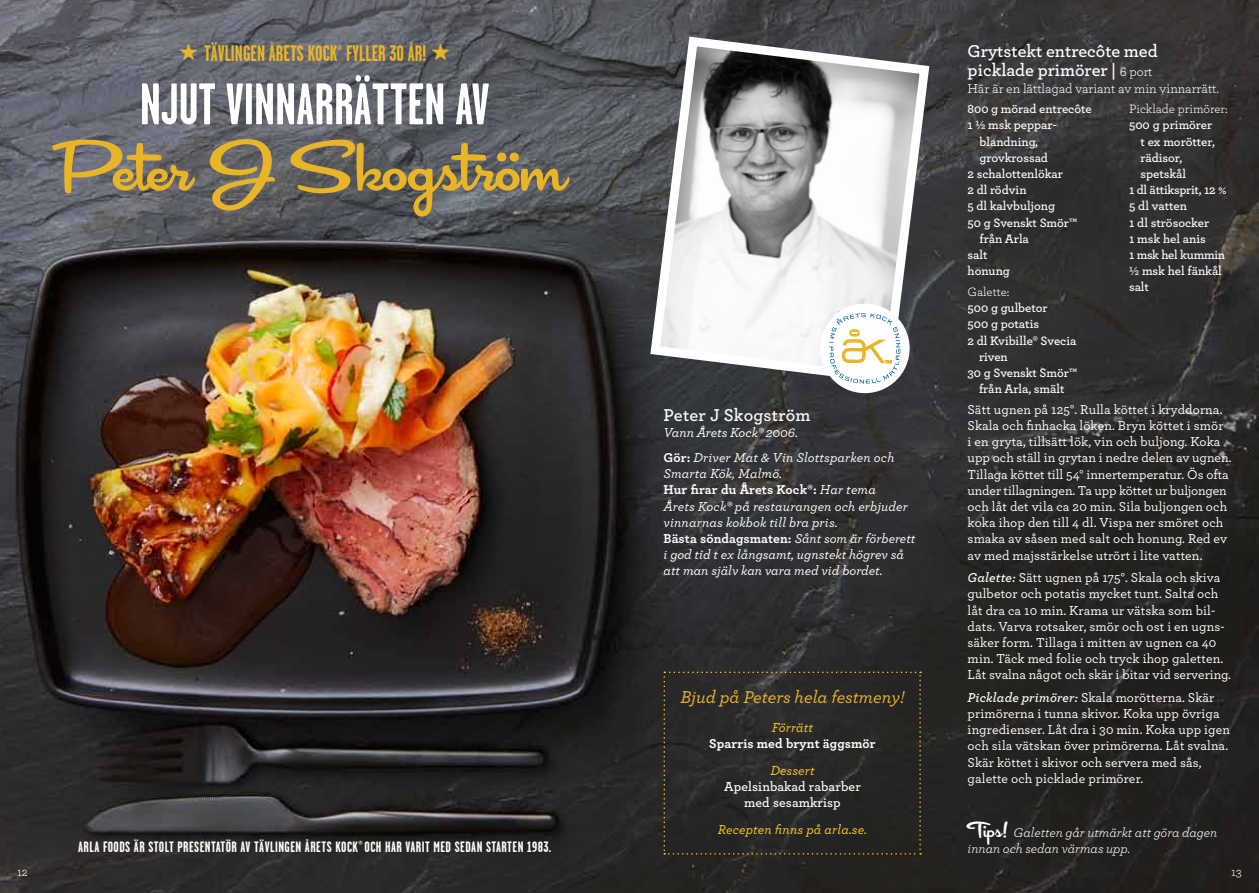
<style>
.page{position:relative;width:1259px;height:893px;background:#fff}
.page>*{position:absolute;margin:0;border:0;box-sizing:border-box;transform-origin:0 0}
.t1{font:75px "Cocktail Shaker";color:#e9b528}
.t2{font:700 58.5px "Garage Gothic";color:#fff;scale:.93 1}
.t3{font:700 22.5px "Garage Gothic";color:#e9b528;scale:.93 1}
.t4{font:600 18px/18.8px "Archer";color:#fff}
.t5{font:italic 500 18px "Archer";color:#e9b528}
.t6{font:700 15px "Garage Gothic";letter-spacing:.03em;color:#fff}
.t7{font:500 13.5px/16.2px "Archer";letter-spacing:.005em;color:#fff}
.t8{font:italic 500 13.5px/16.2px "Archer";letter-spacing:.005em;color:#fff}
.t9{font:italic 13.5px/16.2px "Archer";color:#fff}
.t10{font:13.5px "Archer";color:#fff}
.t11{font:italic 500 13.5px "Archer";letter-spacing:.01em;color:#ffcd1c}
.t12{font:600 13.5px/16.2px "Archer";letter-spacing:.005em;color:#fff;text-align:center}
.t13{font:700 13.5px "Archer";letter-spacing:.005em;color:#fff}
.t14{font:600 12.75px "Archer";color:#fff}
.t15{font:600 12.75px "Archer";letter-spacing:-.02em;color:#fff}
.t16{font:12.75px "Archer";color:#fff}
.t17{font:12.3px "Archer";color:#fff}
.t18{font:700 9px "Garage Gothic";color:#e9b528;scale:.93 1}
.s1{font-family:"Livory";font-weight:400;font-size:30px}
.s2{font-weight:700;font-style:normal}
.s3{font-weight:400;font-size:13.5px}
.s4{font-weight:600;font-style:italic}
.s5{font-family:"Cocktail Shaker";font-style:normal;font-size:22.5px}
</style>
<div class="page">
<img style="left:0;top:0;width:1259px;height:893px">
<svg style="left:645px;top:32px;width:289px;height:356px"></svg>
<div style="left:820px;top:304px;width:89px;height:89px;background:#fff;border-radius:50%"></div>
<svg style="left:829px;top:313px;width:71px;height:71px"></svg>
<svg style="left:663px;top:672px;width:258px;height:183px;background:#292927"></svg>
<h3 class="t3" style="left:179px;top:39px;width:292px"><span class="s1">⋆</span> TÄVLINGEN ÅRETS KOCK FYLLER 30 ÅR! <span class="s1">⋆</span></h3>
<p class="t18" style="left:338px;top:43px;width:6px">®</p>
<h2 class="t2" style="left:140px;top:68px;width:377px">NJUT VINNARRÄTTEN AV</h2>
<h1 class="t1" style="left:64px;top:124px;width:504px">Peter J Skogström</h1>
<p class="t6" style="left:78px;top:838px;width:118px">ARLA FOODS ÄR STOLT PRESENT</p>
<p class="t6" style="left:216px;top:838px;width:70px">ATÖR AV TÄVLINGEN</p>
<p class="t6" style="left:305px;top:838px;width:248px">ÅRETS KOCK<sup>®</sup> OCH HAR VARIT MED SEDAN STARTEN 1983.</p>
<h3 class="t4" style="left:663px;top:405px;width:148px">Peter J Skogström</h3>
<p class="t8" style="left:663px;top:419px;width:232px;line-height:24.8px">Vann Årets Kock® 2006.<br><span class="s2">Gör:</span> Driver Mat &amp; Vin Slottsparken och</p>
<p class="t8" style="left:663px;top:465px;width:253px">Smarta Kök, Malmö.<br><span class="s2">Hur firar du Årets Kock®:</span> Har tema<br>Årets Kock® på restaurangen och erbjuder vinnarnas kokbok till bra pris.<br><span class="s2">Bästa söndagsmaten:</span> Sånt som är förberett i god tid t ex långsamt, ugnstekt högrev så att man själv kan vara med vid bordet.</p>
<h3 class="t5" style="left:680px;top:684px;width:226px">Bjud på Peters hela festmeny!</h3>
<p class="t11" style="left:772px;top:717px;width:43px">Förrätt</p>
<p class="t13" style="left:709px;top:735px;width:168px">Sparris med brynt äggsmör</p>
<p class="t11" style="left:770px;top:760px;width:46px">Dessert</p>
<p class="t12" style="left:724px;top:777px;width:138px">Apelsinbakad rabarber med sesamkrisp</p>
<p class="t11" style="left:718px;top:819px;width:150px">Recepten finns på arla.se.</p>
<h3 class="t4" style="left:967px;top:40px;width:191px">Grytstekt entrecôte med picklade primörer | <span class="s3">6 port</span></h3>
<p class="t10" style="left:967px;top:79px;width:253px">Här är en lättlagad variant av min vinnarrätt.</p>
<p class="t14" style="left:967px;top:99px;width:126px">800 g mörad entrecôte</p>
<p class="t14" style="left:967px;top:116px;width:91px">1 ½ msk peppar-</p>
<p class="t14" style="left:979px;top:132px;width:60px">blandning,</p>
<p class="t14" style="left:979px;top:148px;width:70px">grovkrossad</p>
<p class="t14" style="left:967px;top:164px;width:97px">2 schalottenlökar</p>
<p class="t14" style="left:967px;top:180px;width:60px">2 dl rödvin</p>
<p class="t14" style="left:967px;top:197px;width:89px">5 dl kalvbuljong</p>
<p class="t14" style="left:967px;top:213px;width:111px">50 g Svenskt Smör™</p>
<p class="t14" style="left:979px;top:229px;width:51px">från Arla</p>
<p class="t14" style="left:967px;top:245px;width:21px">salt</p>
<p class="t14" style="left:967px;top:261px;width:44px">honung</p>
<p class="t16" style="left:967px;top:283px;width:43px">Galette:</p>
<p class="t14" style="left:967px;top:298px;width:82px">500 g gulbetor</p>
<p class="t14" style="left:967px;top:315px;width:73px">500 g potatis</p>
<p class="t14" style="left:967px;top:331px;width:110px">2 dl Kvibille® Svecia</p>
<p class="t14" style="left:979px;top:347px;width:30px">riven</p>
<p class="t14" style="left:967px;top:363px;width:111px">30 g Svenskt Smör™</p>
<p class="t14" style="left:979px;top:379px;width:87px">från Arla, smält</p>
<p class="t7" style="left:967px;top:400px;width:265px">Sätt ugnen på 125°. Rulla köttet i kryddorna.<br>Skala och finhacka löken. Bryn köttet i smör<br>i en gryta, tillsätt lök, vin och buljong. Koka upp och ställ in grytan i nedre delen av ugnen.<br>Tillaga köttet till 54° innertemperatur. Ös ofta under tillagningen. Ta upp köttet ur buljongen och låt det vila ca 20 min. Sila buljongen och koka ihop den till 4 dl. Vispa ner smöret och smaka av såsen med salt och honung. Red ev av med majsstärkelse utrört i lite vatten.</p>
<p class="t7" style="left:967px;top:569px;width:265px"><span class="s4">Galette:</span> Sätt ugnen på 175°. Skala och skiva gulbetor och potatis mycket tunt. Salta och låt dra ca 10 min. Krama ur vätska som bil&shy;dats. Varva rotsaker, smör och ost i en ugns&shy;säker form. Tillaga i mitten av ugnen ca 40 min. Täck med folie och tryck ihop galetten.<br>Låt svalna något och skär i bitar vid servering.</p>
<p class="t7" style="left:967px;top:688px;width:264px"><span class="s4">Picklade primörer:</span> Skala morötterna. Skär primörerna i tunna skivor. Koka upp övriga ingredienser. Låt dra i 30 min. Koka upp igen och sila vätskan över primörerna. Låt svalna.<br>Skär köttet i skivor och servera med sås, galette och picklade primörer.</p>
<p class="t16" style="left:1129px;top:100px;width:100px">Picklade primörer:</p>
<p class="t14" style="left:1129px;top:116px;width:85px">500 g primörer</p>
<p class="t14" style="left:1140px;top:132px;width:76px">t ex morötter,</p>
<p class="t14" style="left:1140px;top:148px;width:43px">rädisor,</p>
<p class="t14" style="left:1140px;top:164px;width:47px">spetskål</p>
<p class="t15" style="left:1129px;top:180px;width:99px">1 dl ättiksprit, 12 %</p>
<p class="t14" style="left:1129px;top:197px;width:59px">5 dl vatten</p>
<p class="t14" style="left:1129px;top:213px;width:82px">1 dl strösocker</p>
<p class="t14" style="left:1129px;top:229px;width:78px">1 msk hel anis</p>
<p class="t15" style="left:1129px;top:245px;width:98px">1 msk hel kummin</p>
<p class="t14" style="left:1129px;top:261px;width:94px">½ msk hel fänkål</p>
<p class="t14" style="left:1129px;top:278px;width:21px">salt</p>
<p class="t9" style="left:967px;top:824px;width:251px"><span class="s5">Tips!</span> Galetten går utmärkt att göra dagen innan och sedan värmas upp.</p>
<p class="t17" style="left:17px;top:863px;width:12px">12</p>
<p class="t17" style="left:1231px;top:863px;width:12px">13</p>
</div>
